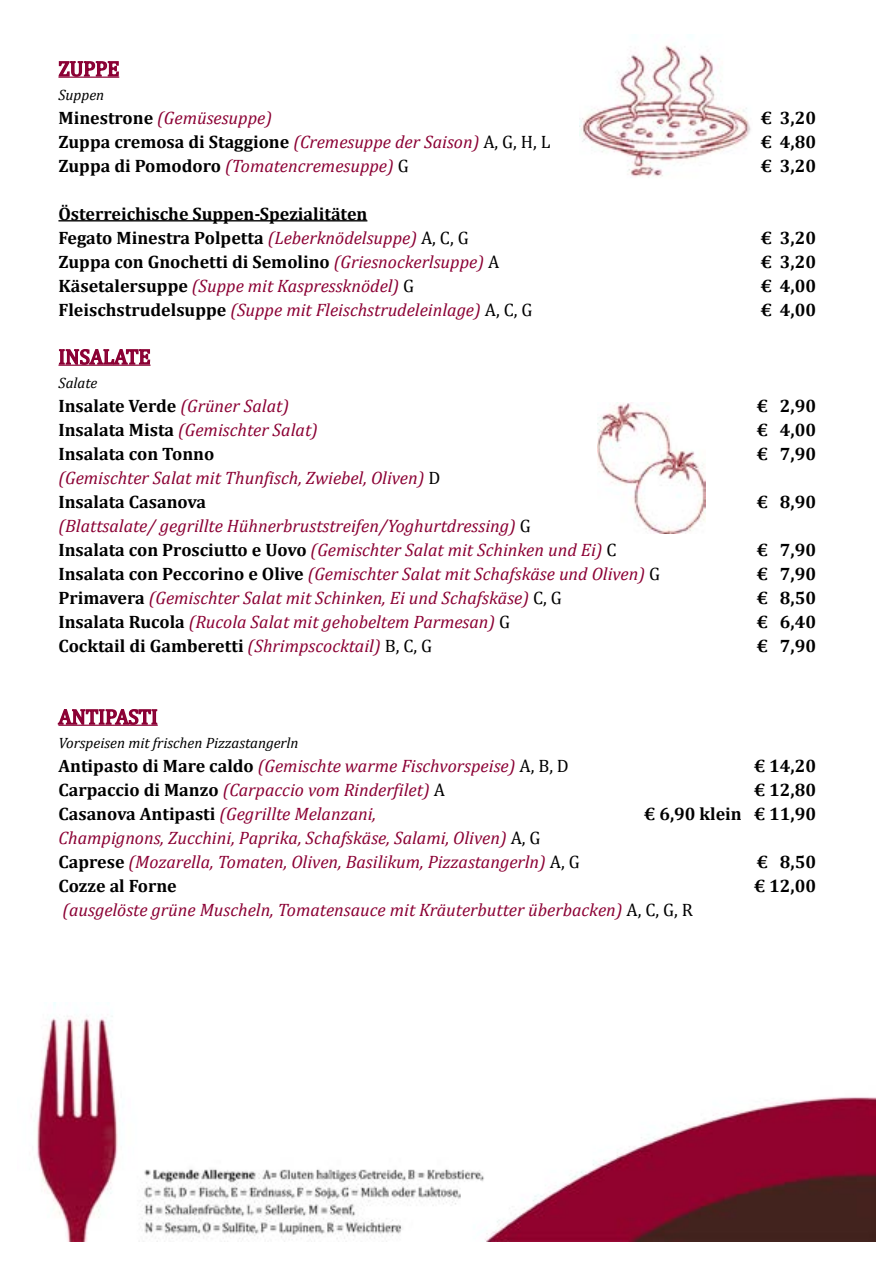
<style>
.page{position:relative;width:893px;height:1263px;background:#fff}
.page>*{position:absolute;margin:0;border:0;box-sizing:border-box;transform-origin:0 0}
.t1{font:21px "Cambria";color:#8b0034}
.t2{font:italic 18px/24px "Cambria";color:#8b0034}
.t3{font:700 18px/24px "Cambria";color:#000}
.t4{font:italic 15px "Cambria";color:#000}
.s1{font-weight:700;font-style:normal;color:#000}
.s2{font-weight:400;font-style:italic;color:#8b0034}
.s3{font-weight:400}
.s4{font-style:normal;color:#000}
</style>
<div class="page">
<img style="left:37px;top:1002px;width:839px;height:240px">
<img style="left:579px;top:44px;width:172px;height:134px">
<hr style="left:58px;top:220px;width:309px;height:1px;background:#000">
<svg style="left:58px;top:61px;width:62px;height:17px"></svg>
<svg style="left:58px;top:349px;width:93px;height:17px"></svg>
<svg style="left:57px;top:709px;width:101px;height:17px"></svg>
<img style="left:597px;top:403px;width:108px;height:131px">
<p class="t1" style="left:58px;top:56px;width:62px">ZUPPE</p>
<p class="t4" style="left:58px;top:84px;width:47px">Suppen</p>
<p class="t2" style="left:58px;top:105px;width:215px"><span class="s1">Minestrone</span> (Gemüsesuppe)</p>
<p class="t3" style="left:760px;top:105px;width:57px">€ 3,20</p>
<p class="t3" style="left:58px;top:129px;width:494px">Zuppa cremosa di Staggione <span class="s2">(Cremesuppe der Saison)</span> <span class="s3">A, G, H, L</span></p>
<p class="t3" style="left:760px;top:129px;width:57px">€ 4,80</p>
<p class="t2" style="left:58px;top:153px;width:352px"><span class="s1">Zuppa di Pomodoro</span> (Tomatencremesuppe) <span class="s4">G</span></p>
<p class="t3" style="left:760px;top:153px;width:57px">€ 3,20</p>
<p class="t3" style="left:58px;top:201px;width:412px">Österreichische Suppen-Spezialitäten<br>Fegato Minestra Polpetta <span class="s2">(Leberknödelsuppe)</span> <span class="s3">A, C, G</span></p>
<p class="t3" style="left:760px;top:225px;width:57px">€ 3,20</p>
<p class="t3" style="left:58px;top:249px;width:442px">Zuppa con Gnochetti di Semolino <span class="s2">(Griesnockerlsuppe)</span> <span class="s3">A</span></p>
<p class="t3" style="left:760px;top:249px;width:57px">€ 3,20</p>
<p class="t2" style="left:59px;top:273px;width:357px"><span class="s1">Käsetalersuppe</span> (Suppe mit Kaspressknödel) <span class="s4">G</span></p>
<p class="t3" style="left:760px;top:273px;width:57px">€ 4,00</p>
<p class="t2" style="left:59px;top:297px;width:475px"><span class="s1">Fleischstrudelsuppe</span> (Suppe mit Fleischstrudeleinlage) <span class="s4">A, C, G</span></p>
<p class="t3" style="left:760px;top:297px;width:57px">€ 4,00</p>
<p class="t1" style="left:58px;top:344px;width:94px">INSALATE</p>
<p class="t4" style="left:58px;top:372px;width:40px">Salate</p>
<p class="t3" style="left:58px;top:393px;width:232px">Insalate Verde <span class="s2">(Grüner Salat)</span></p>
<p class="t3" style="left:756px;top:393px;width:61px">€ 2,90</p>
<p class="t2" style="left:58px;top:417px;width:261px"><span class="s1">Insalata Mista</span> (Gemischter Salat)</p>
<p class="t3" style="left:756px;top:417px;width:61px">€ 4,00</p>
<p class="t3" style="left:58px;top:441px;width:157px">Insalata con Tonno</p>
<p class="t3" style="left:756px;top:441px;width:61px">€ 7,90</p>
<p class="t2" style="left:58px;top:465px;width:383px">(Gemischter Salat mit Thunfisch, Zwiebel, Oliven) <span class="s4">D<br></span><span class="s1">Insalata Casanova</span></p>
<p class="t3" style="left:756px;top:489px;width:61px">€ 8,90</p>
<p class="t2" style="left:58px;top:513px;width:560px">(Blattsalate/ gegrillte Hühnerbruststreifen/Yoghurtdressing) <span class="s4">G<br></span><span class="s1">Insalata con Prosciutto e Uovo</span> (Gemischter Salat mit Schinken und Ei) <span class="s4">C</span></p>
<p class="t3" style="left:756px;top:537px;width:61px">€ 7,90</p>
<p class="t2" style="left:58px;top:561px;width:603px"><span class="s1">Insalata con Peccorino e Olive</span> (Gemischter Salat mit Schafskäse und Oliven) <span class="s4">G</span></p>
<p class="t3" style="left:756px;top:561px;width:61px">€ 7,90</p>
<p class="t2" style="left:58px;top:585px;width:505px"><span class="s1">Primavera</span> (Gemischter Salat mit Schinken, Ei und Schafskäse) <span class="s4">C, G</span></p>
<p class="t3" style="left:756px;top:585px;width:61px">€ 8,50</p>
<p class="t2" style="left:58px;top:609px;width:453px"><span class="s1">Insalata Rucola</span> (Rucola Salat mit gehobeltem Parmesan) <span class="s4">G</span></p>
<p class="t3" style="left:756px;top:609px;width:61px">€ 6,40</p>
<p class="t3" style="left:58px;top:633px;width:375px">Cocktail di Gamberetti <span class="s2">(Shrimpscocktail)</span> <span class="s3">B, C, G</span></p>
<p class="t3" style="left:756px;top:633px;width:61px">€ 7,90</p>
<p class="t1" style="left:58px;top:704px;width:101px">ANTIPASTI</p>
<p class="t4" style="left:58px;top:732px;width:242px">Vorspeisen mit frischen Pizzastangerln</p>
<p class="t2" style="left:58px;top:753px;width:512px"><span class="s1">Antipasto di Mare caldo</span> (Gemischte warme Fischvorspeise) <span class="s4">A, B, D</span></p>
<p class="t3" style="left:754px;top:753px;width:64px">€ 14,20</p>
<p class="t2" style="left:58px;top:777px;width:388px"><span class="s1">Carpaccio di Manzo</span> (Carpaccio vom Rinderfilet) <span class="s4">A</span></p>
<p class="t3" style="left:754px;top:777px;width:64px">€ 12,80</p>
<p class="t2" style="left:58px;top:801px;width:319px"><span class="s1">Casanova Antipasti</span> (Gegrillte Melanzani,</p>
<p class="t3" style="left:644px;top:801px;width:174px">€ 6,90 klein € 11,90</p>
<p class="t2" style="left:58px;top:825px;width:523px">Champignons, Zucchini, Paprika, Schafskäse, Salami, Oliven) <span class="s4">A, G<br></span><span class="s1">Caprese</span> (Mozarella, Tomaten, Oliven, Basilikum, Pizzastangerln) <span class="s4">A, G</span></p>
<p class="t3" style="left:756px;top:849px;width:61px">€ 8,50</p>
<p class="t3" style="left:58px;top:873px;width:120px">Cozze al Forne</p>
<p class="t3" style="left:754px;top:873px;width:64px">€ 12,00</p>
<p class="t2" style="left:62px;top:897px;width:632px">(ausgelöste grüne Muscheln, Tomatensauce mit Kräuterbutter überbacken) <span class="s4">A, C, G, R</span></p>
</div>
